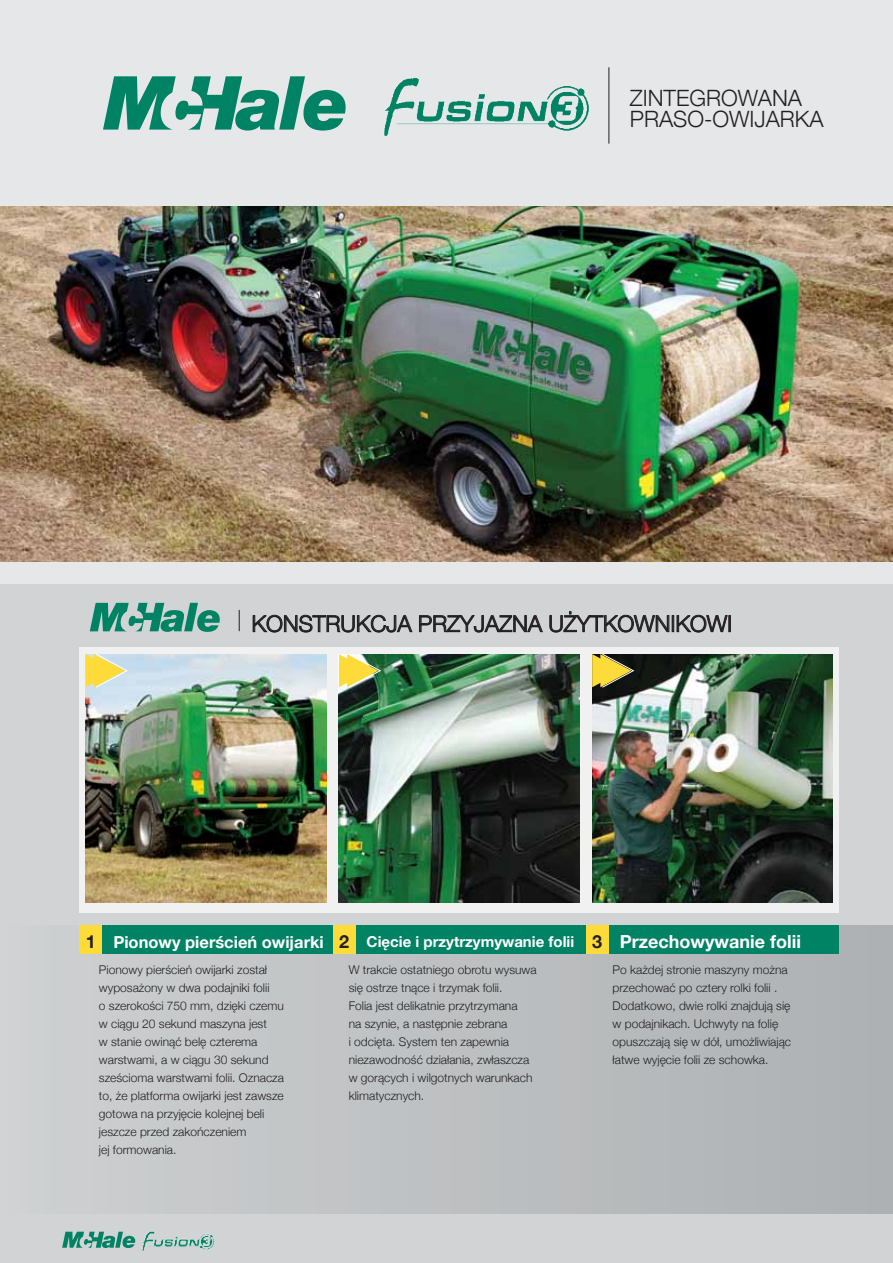
<style>
.page{position:relative;width:893px;height:1263px;background:#fff}
.page>*{position:absolute;margin:0;border:0;box-sizing:border-box;transform-origin:0 0}
.t1{font:300 22.5px/20.7px "Helvetica Neue";color:#231f20}
.t2{font:700 15px "Helvetica Neue";color:#fff}
.t3{font:300 12px/18px "Helvetica Neue";color:#231f20}
.s1{font-size:18px;color:#231f20}
.s2{font-size:16.5px}
.s3{font-size:18px}
</style>
<div class="page">
<div style="left:0;top:578px;width:893px;height:685px;background:#d1d3d4"></div>
<svg style="left:62px;top:1232px;width:73px;height:16px"></svg>
<img style="left:142px;top:1231px;width:73px;height:20px">
<div style="left:0;top:925px;width:893px;height:289px;background:linear-gradient(to right,#ced0d2,#adb0b2)"></div>
<div style="left:0;top:91px;width:893px;height:492px;background:#e6e7e8"></div>
<div style="left:79px;top:648px;width:760px;height:265px;background:#f1f1f2"></div>
<div style="left:0;top:0;width:893px;height:475px;background:#e6e7e8"></div>
<svg style="left:253px;top:615px;width:159px;height:17px"></svg>
<svg style="left:419px;top:615px;width:124px;height:17px"></svg>
<svg style="left:550px;top:611px;width:180px;height:21px"></svg>
<svg style="left:239px;top:610px;width:1px;height:21px"></svg>
<svg style="left:90px;top:603px;width:130px;height:29px"></svg>
<div style="left:79px;top:925px;width:254px;height:29px;background:#008265"></div>
<div style="left:79px;top:925px;width:23px;height:29px;background:#fddc39"></div>
<div style="left:333px;top:925px;width:253px;height:29px;background:#008265"></div>
<div style="left:333px;top:925px;width:23px;height:29px;background:#fddc39"></div>
<div style="left:586px;top:925px;width:253px;height:29px;background:#008265"></div>
<div style="left:586px;top:925px;width:23px;height:29px;background:#fddc39"></div>
<img style="left:86px;top:654px;width:240px;height:248px">
<img style="left:339px;top:654px;width:240px;height:248px">
<img style="left:592px;top:654px;width:241px;height:248px">
<svg style="left:592px;top:654px;width:42px;height:33px"></svg>
<svg style="left:339px;top:654px;width:41px;height:33px"></svg>
<svg style="left:86px;top:654px;width:41px;height:33px"></svg>
<img style="left:0;top:206px;width:893px;height:355px">
<svg style="left:103px;top:76px;width:243px;height:55px"></svg>
<hr style="left:609px;top:67px;width:1px;height:77px;background:#231f20">
<img style="left:384px;top:78px;width:205px;height:58px">
<h1 class="t1" style="left:630px;top:87px;width:195px">ZINTEGROWANA<br>PRASO-OWIJARKA</h1>
<h1 class="t1" style="left:252px;top:612px;width:181px">Ko nstr ukcja prz</h1>
<h1 class="t1" style="left:460px;top:612px;width:161px">yjazna użytkow</h1>
<h1 class="t1" style="left:655px;top:612px;width:29px">nikowi</h1>
<p class="t2" style="left:86px;top:928px;width:717px"><span class="s1">1</span> <span class="s2">Pionowy pierścień owijarki</span> <span class="s1">2</span> Cięcie i przytrzymywanie folii <span class="s1">3</span> <span class="s3">Przechowywanie folii</span></p>
<p class="t3" style="left:99px;top:960px;width:187px">Pionowy pierścień owijarki został wyposażony w dwa podajniki folii<br>o szerokości 750 mm, dzięki czemu w ciągu 20 sekund maszyna jest<br>w stanie owinąć belę czterema warstwami, a w ciągu 30 sekund sześcioma warstwami folii. Oznacza to, że platforma owijarki jest zawsze gotowa na przyjęcie kolejnej beli jeszcze przed zakończeniem<br>jej formowania.</p>
<p class="t3" style="left:349px;top:960px;width:190px">W trakcie ostatniego obrotu wysuwa się ostrze tnące i trzymak folii.<br>Folia jest delikatnie przytrzymana<br>na szynie, a następnie zebrana<br>i odcięta. System ten zapewnia niezawodność działania, zwłaszcza w gorących i wilgotnych warunkach klimatycznych.</p>
<p class="t3" style="left:613px;top:960px;width:180px">Po każdej stronie maszyny można przechować po cztery rolki folii .<br>Dodatkowo, dwie rolki znajdują się w podajnikach. Uchwyty na folię opuszczają się w dół, umożliwiając łatwe wyjęcie folii ze schowka.</p>
</div>
